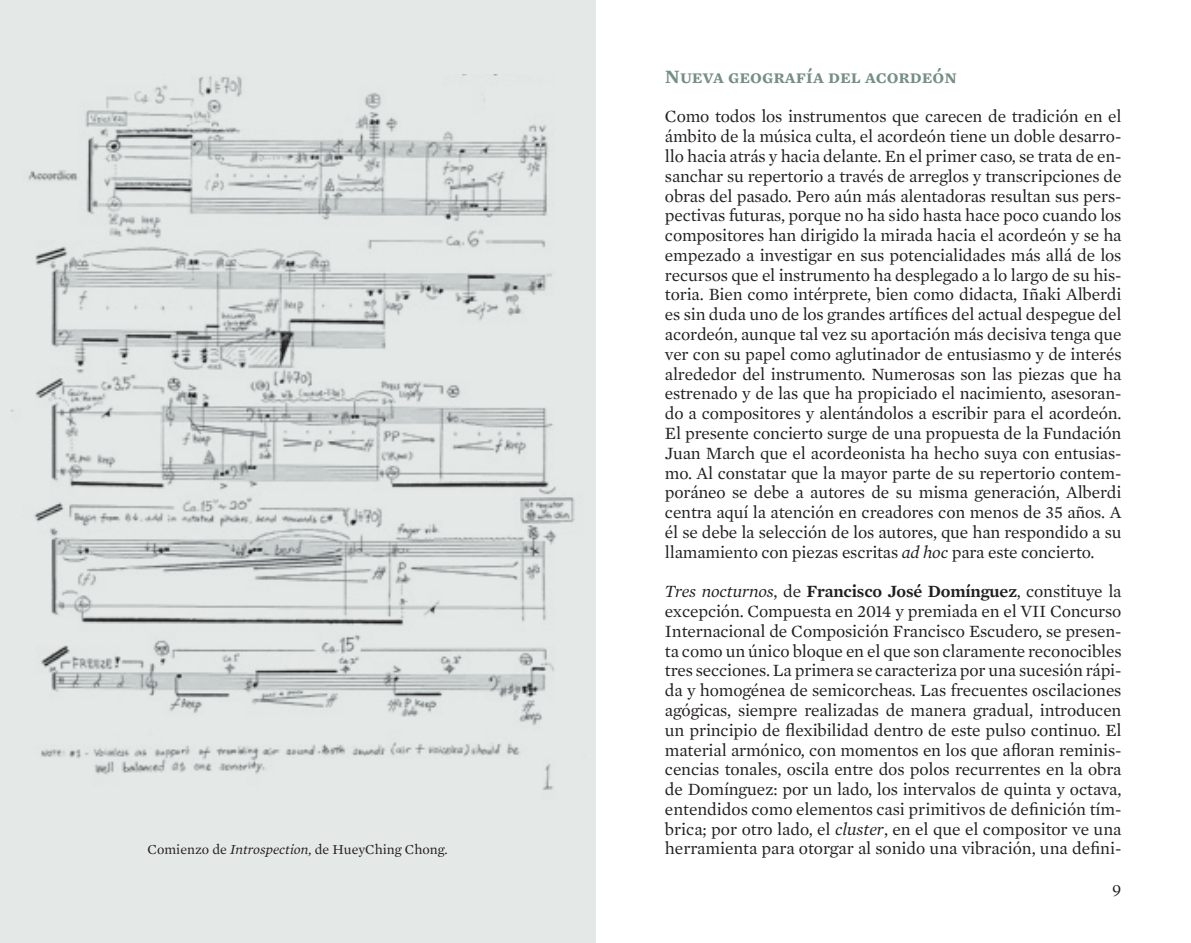
<style>
.page{position:relative;width:1191px;height:943px;background:#fff}
.page>*{position:absolute;margin:0;border:0;box-sizing:border-box;transform-origin:0 0}
.t1{font:600 19.25px "Mercury Text G1";color:#758e88}
.t2{font:17.5px/19.8px "Mercury Text G1";letter-spacing:-.005em;color:#231f20;text-align:justify}
.t3{font:14px "Mercury Text G1";color:#231f20}
.s1{font-style:italic}
.s2{font-weight:600}
</style>
<div class="page">
<div style="left:0;top:0;width:595px;height:943px;background:#e4e9e7"></div>
<img style="left:11px;top:74px;width:564px;height:716px">
<p class="t1" style="left:665px;top:62px;width:293px">Nueva geografía del acordeón</p>
<p class="t2" style="left:665px;top:106px;width:458px">Como todos los instrumentos que carecen de tradición en el ámbito de la música culta, el acordeón tiene un doble desarro&shy;llo hacia atrás y hacia delante. En el primer caso, se trata de en&shy;sanchar su repertorio a través de arreglos y transcripciones de obras del pasado. Pero aún más alentadoras resultan sus pers&shy;pectivas futuras, porque no ha sido hasta hace poco cuando los compositores han dirigido la mirada hacia el acordeón y se ha empezado a investigar en sus potencialidades más allá de los recursos que el instrumento ha desplegado a lo largo de su his&shy;toria. Bien como intérprete, bien como didacta, Iñaki Alberdi es sin duda uno de los grandes artífices del actual despegue del acordeón, aunque tal vez su aportación más decisiva tenga que ver con su papel como aglutinador de entusiasmo y de interés alrededor del instrumento. Numerosas son las piezas que ha estrenado y de las que ha propiciado el nacimiento, asesoran&shy;do a compositores y alentándolos a escribir para el acordeón.<br>El presente concierto surge de una propuesta de la Fundación Juan March que el acordeonista ha hecho suya con entusias&shy;mo. Al constatar que la mayor parte de su repertorio contem&shy;poráneo se debe a autores de su misma generación, Alberdi centra aquí la atención en creadores con menos de 35 años. A él se debe la selección de los autores, que han respondido a su llamamiento con piezas escritas <span class="s1">ad hoc</span> para este concierto.</p>
<p class="t2" style="left:665px;top:580px;width:458px"><span class="s1">Tres nocturnos</span>, de <span class="s2">Francisco José Domínguez</span>, constituye la excepción. Compuesta en 2014 y premiada en el VII Concurso Internacional de Composición Francisco Escudero, se presen&shy;ta como un único bloque en el que son claramente reconocibles tres secciones. La primera se caracteriza por una sucesión rápi&shy;da y homogénea de semicorcheas. Las frecuentes oscilaciones agógicas, siempre realizadas de manera gradual, introducen un principio de flexibilidad dentro de este pulso continuo. El material armónico, con momentos en los que afloran reminis&shy;cencias tonales, oscila entre dos polos recurrentes en la obra de Domínguez: por un lado, los intervalos de quinta y octava, entendidos como elementos casi primitivos de definición tím&shy;brica; por otro lado, el <span class="s1">cluster</span>, en el que el compositor ve una</p>
<p class="t3" style="left:148px;top:839px;width:302px">Comienzo de <span class="s1">Introspection,</span> de HueyChing Chong.</p>
<p class="t2" style="left:665px;top:837px;width:458px">herramienta para otorgar al sonido una vibración, una defini-</p>
<p class="t2" style="left:1112px;top:879px;width:11px">9</p>
</div>
